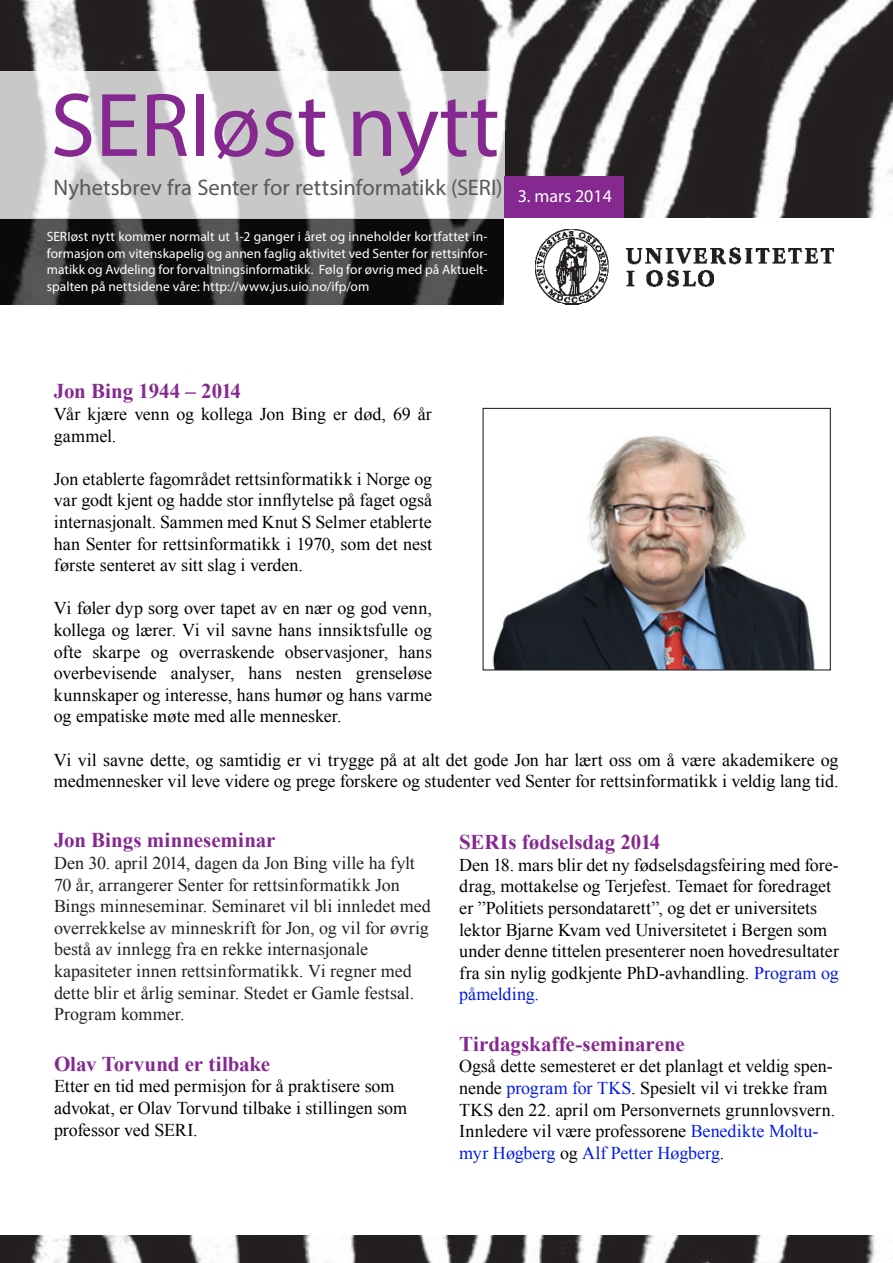
<style>
.page{position:relative;width:893px;height:1263px;background:#fff}
.page>*{position:absolute;margin:0;border:0;box-sizing:border-box;transform-origin:0 0}
.t1{font:91.2px "Myriad Pro";color:#852890}
.t2{font:22.5px "Myriad Pro";color:#57585a}
.tittel{font:700 21px "Times New Roman";letter-spacing:-.005em;color:#852890}
.Brødtekst{font:18px/21.6px "Times New Roman";color:#000}
.tittel-2{font:18px/21.6px "Times New Roman";color:#231f20}
.t3{font:18px "Myriad Pro";color:#fff}
.t4{font:13.5px/16.5px "Myriad Pro";letter-spacing:.005em;color:#fff;text-align:justify}
.s1{color:#001ae6}
</style>
<div class="page">
<img style="left:0;top:1235px;width:876px;height:28px">
<img style="left:0;top:0;width:893px;height:218px">
<svg style="left:0;top:219px;width:504px;height:86px;fill:#0c0a0b"></svg>
<svg style="left:0;top:71px;width:505px;height:148px;fill:#c9c8c9"></svg>
<div style="left:505px;top:176px;width:119px;height:43px;background:#852890"></div>
<img style="left:536px;top:230px;width:298px;height:75px">
<img style="left:492px;top:436px;width:323px;height:232px">
<div style="left:482px;top:408px;width:349px;height:262px;border:1px solid #231f20"></div>
<p class="t1" style="left:50px;top:69px;width:451px">SERIøst nytt</p>
<p class="t2" style="left:53px;top:174px;width:451px">Nyhetsbrev fra Senter for rettsinformatikk (SERI)</p>
<p class="t4" style="left:47px;top:228px;width:442px">SERIøst nytt kommer normalt ut 1-2 ganger i året og inneholder kortfattet in&shy;formasjon om vitenskapelig og annen faglig aktivitet ved Senter for rettsinfor&shy;matikk og Avdeling for forvaltningsinformatikk. Følg for øvrig med på Aktuelt&shy;spalten på nettsidene våre: http://www.jus.uio.no/ifp/om</p>
<p class="t3" style="left:518px;top:185px;width:96px">3. mars 2014</p>
<p class="tittel" style="left:54px;top:377px;width:189px">Jon Bing 1944 – 2014</p>
<p class="Brødtekst" style="left:54px;top:403px;width:379px">Vår kjære venn og kollega Jon Bing er død, 69 år gammel.</p>
<p class="Brødtekst" style="left:54px;top:468px;width:380px">Jon etablerte fagområdet rettsinformatikk i Norge og var godt kjent og hadde stor innflytelse på faget også</p>
<p class="Brødtekst" style="left:54px;top:511px;width:380px;text-align:justify">internasjonalt. Sammen med Knut S Selmer etablerte han Senter for rettsinformatikk i 1970, som det nest første senteret av sitt slag i verden.</p>
<p class="Brødtekst" style="left:54px;top:597px;width:380px;text-align:justify">Vi føler dyp sorg over tapet av en nær og god venn, kollega og lærer. Vi vil savne hans innsiktsfulle og ofte skarpe og overraskende observasjoner, hans overbevisende analyser, hans nesten grenseløse kunnskaper og interesse, hans humør og hans varme</p>
<p class="Brødtekst" style="left:54px;top:705px;width:289px">og empatiske møte med alle mennesker.</p>
<p class="Brødtekst" style="left:54px;top:749px;width:786px">Vi vil savne dette, og samtidig er vi trygge på at alt det gode Jon har lært oss om å være akademikere og medmennesker vil leve videre og prege forskere og studenter ved Senter for rettsinformatikk i veldig lang tid.</p>
<p class="tittel" style="left:54px;top:826px;width:223px">Jon Bings minneseminar</p>
<p class="tittel-2" style="left:54px;top:852px;width:378px">Den 30. april 2014, dagen da Jon Bing ville ha fylt 70 år, arrangerer Senter for rettsinformatikk Jon Bings minneseminar. Seminaret vil bli innledet med overrekkelse av minneskrift for Jon, og vil for øvrig bestå av innlegg fra en rekke internasjonale kapasiteter innen rettsinformatikk. Vi regner med dette blir et årlig seminar. Stedet er Gamle festsal.<br>Program kommer.</p>
<p class="tittel" style="left:54px;top:1049px;width:218px">Olav Torvund er tilbake</p>
<p class="Brødtekst" style="left:54px;top:1075px;width:355px">Etter en tid med permisjon for å praktisere som advokat, er Olav Torvund tilbake i stillingen som professor ved SERI.</p>
<p class="tittel" style="left:459px;top:828px;width:203px">SERIs fødselsdag 2014</p>
<p class="Brødtekst" style="left:459px;top:854px;width:381px">Den 18. mars blir det ny fødselsdagsfeiring med fore&shy;drag, mottakelse og Terjefest. Temaet for foredraget</p>
<p class="Brødtekst" style="left:459px;top:897px;width:359px">er ”Politiets persondatarett”, og det er universitets</p>
<p class="Brødtekst" style="left:459px;top:918px;width:369px">lektor Bjarne Kvam ved Universitetet i Bergen som</p>
<p class="Brødtekst" style="left:459px;top:940px;width:381px">under denne tittelen presenterer noen hovedresultater</p>
<p class="Brødtekst" style="left:459px;top:962px;width:381px">fra sin nylig godkjente PhD-avhandling. <span class="s1">Program og påmelding.</span></p>
<p class="tittel" style="left:459px;top:1029px;width:227px">Tirdagskaffe-seminarene</p>
<p class="Brødtekst" style="left:459px;top:1055px;width:377px">Også dette semesteret er det planlagt et veldig spen&shy;nende <span class="s1">program for TKS</span>. Spesielt vil vi trekke fram TKS den 22. april om Personvernets grunnlovsvern.<br>Innledere vil være professorene <span class="s1">Benedikte Moltu&shy;myr Høgberg</span> og <span class="s1">Alf Petter Høgberg</span>.</p>
</div>
